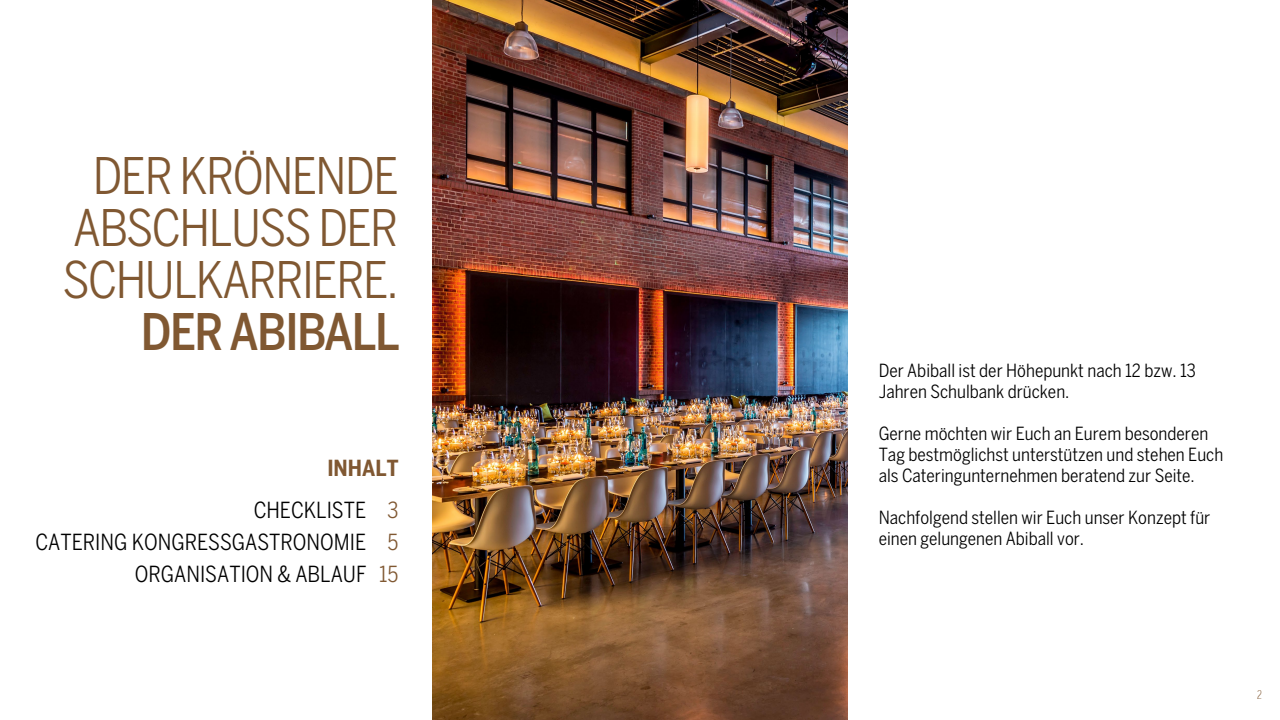
<style>
.page{position:relative;width:1280px;height:720px;background:#fff}
.page>*{position:absolute;margin:0;border:0;box-sizing:border-box;transform-origin:0 0}
.t1{font:condensed 50px/52px "Benton Sans";letter-spacing:-.03em;color:#805832;text-align:justify}
.t2{font:500 50px "Benton Sans Cond";letter-spacing:-.03em;color:#805832}
.t3{font:condensed 22px/42px "Benton Sans";color:#000;text-align:right}
.t4{font:condensed 18px/21px "Benton Sans";color:#000}
.t5{font:300 extra-condensed 12px "Benton Sans";color:#805832}
.s1{font-weight:700;color:#805832}
.s2{color:#805832}
</style>
<div class="page">
<img style="left:432px;top:0;width:416px;height:720px">
<h1 class="t1" style="left:63px;top:149px;width:337px;text-indent:30px">DER KRÖNENDE ABSCHLUSS DER SCHULKARRIERE.</h1>
<h1 class="t2" style="left:141px;top:302px;width:261px">DER ABIBALL</h1>
<p class="t3" style="left:254px;top:447px;width:146px"><span class="s1">INHALT<br></span>CHECKLISTE <span class="s2">3</span></p>
<p class="t3" style="left:35px;top:526px;width:365px;line-height:32px">CATERING KONGRESSGASTRONOMIE <span class="s2">5<br></span>ORGANISATION &amp; ABLAUF <span class="s2">15</span></p>
<p class="t4" style="left:879px;top:360px;width:319px">Der Abiball ist der Höhepunkt nach 12 bzw. 13<br>Jahren Schulbank drücken.</p>
<p class="t4" style="left:879px;top:423px;width:346px">Gerne möchten wir Euch an Eurem besonderen<br>Tag bestmöglichst unterstützen und stehen Euch als Cateringunternehmen beratend zur Seite.</p>
<p class="t4" style="left:879px;top:507px;width:333px">Nachfolgend stellen wir Euch unser Konzept für einen gelungenen Abiball vor.</p>
<p class="t5" style="left:1257px;top:688px;width:6px">2</p>
</div>
